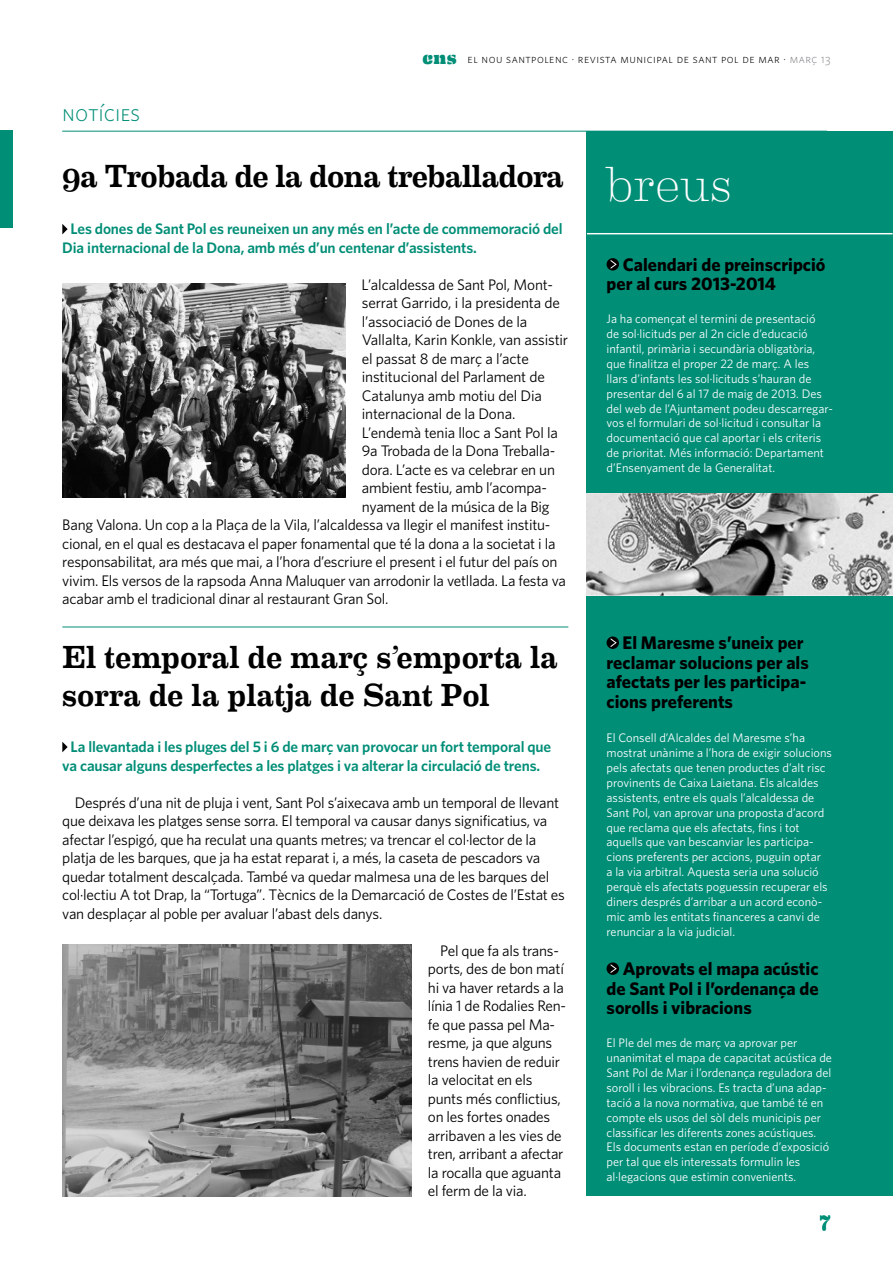
<style>
.page{position:relative;width:893px;height:1263px;background:#fff}
.page>*{position:absolute;margin:0;border:0;box-sizing:border-box;transform-origin:0 0}
.t1{font:100 49.5px "Eames Century Modern";color:#fff}
.t2{font:500 32.1px/38.4px "Eames Century Modern";letter-spacing:-.01em;color:#000}
.t3{font:23.25px "Whitney Light SC";letter-spacing:.005em;color:#008e77}
.t4{font:500 20.4px "Eames Century Modern";color:#008e77}
.t5{font:700 18.15px/19.6px "Whitney";color:#000}
.t6{font:15.3px/18.5px "Whitney";letter-spacing:-.015em;color:#000}
.t7{font:600 15.3px/18.5px "Whitney";letter-spacing:-.01em;color:#008e77}
.t8{font:12.45px/14.9px "Whitney";color:#fff}
.t9{font:12.15px "Whitney Light SC";letter-spacing:.04em;color:#000}
.s1{font-family:"Eames Century Modern Stencil";font-size:18.9px;color:#008e77}
.s2{color:#808284}
</style>
<div class="page">
<div style="left:0;top:131px;width:13px;height:97px;background:#008e77"></div>
<hr style="left:62px;top:131px;width:765px;height:1px;background:#008e77">
<svg style="left:62px;top:224px;width:6px;height:10px"></svg>
<img style="left:62px;top:283px;width:283px;height:214px">
<svg style="left:62px;top:742px;width:6px;height:10px"></svg>
<hr style="left:62px;top:627px;width:506px;height:1px;background:#008e77">
<div style="left:587px;top:131px;width:305px;height:1065px;background:#008e77"></div>
<hr style="left:587px;top:233px;width:305px;height:1px;background:#fff">
<svg style="left:606px;top:258px;width:13px;height:13px"></svg>
<svg style="left:610px;top:260px;width:6px;height:9px"></svg>
<svg style="left:606px;top:636px;width:13px;height:13px"></svg>
<svg style="left:610px;top:638px;width:6px;height:9px"></svg>
<svg style="left:606px;top:962px;width:13px;height:13px"></svg>
<svg style="left:610px;top:964px;width:6px;height:9px"></svg>
<img style="left:587px;top:493px;width:305px;height:102px">
<img style="left:62px;top:945px;width:349px;height:251px">
<h3 class="t3" style="left:62px;top:103px;width:79px">notícies</h3>
<p class="t9" style="left:422px;top:54px;width:409px"><span class="s1">ens</span> el nou santpolenc · revista municipal de sant pol de mar · <span class="s2">març 13</span></p>
<h2 class="t2" style="left:62px;top:159px;width:503px">9a Trobada de la dona treballadora</h2>
<p class="t7" style="left:62px;top:221px;width:501px;text-indent:8px">Les dones de Sant Pol es reuneixen un any més en l’acte de commemoració del<br>Dia internacional de la Dona, amb més d’un centenar d’assistents.</p>
<p class="t6" style="left:361px;top:277px;width:193px">L’alcaldessa de Sant Pol, Mont-</p>
<p class="t6" style="left:362px;top:295px;width:199px">serrat Garrido, i la presidenta de</p>
<p class="t6" style="left:362px;top:314px;width:167px">l’associació de Dones de la</p>
<p class="t6" style="left:362px;top:332px;width:208px">Vallalta, Karin Konkle, van assistir</p>
<p class="t6" style="left:362px;top:351px;width:169px">el passat 8 de març a l’acte</p>
<p class="t6" style="left:362px;top:369px;width:185px">institucional del Parlament de</p>
<p class="t6" style="left:362px;top:388px;width:181px">Catalunya amb motiu del Dia</p>
<p class="t6" style="left:362px;top:406px;width:155px">internacional de la Dona.</p>
<p class="t6" style="left:362px;top:425px;width:198px">L’endemà tenia lloc a Sant Pol la</p>
<p class="t6" style="left:362px;top:443px;width:195px">9a Trobada de la Dona Treballa-</p>
<p class="t6" style="left:362px;top:462px;width:195px">dora. L’acte es va celebrar en un</p>
<p class="t6" style="left:362px;top:480px;width:187px">ambient festiu, amb l’acompa-</p>
<p class="t6" style="left:362px;top:499px;width:189px">nyament de la música de la Big</p>
<p class="t6" style="left:62px;top:517px;width:489px">Bang Valona. Un cop a la Plaça de la Vila, l’alcaldessa va llegir el manifest institu-</p>
<p class="t6" style="left:62px;top:536px;width:495px">cional, en el qual es destacava el paper fonamental que té la dona a la societat i la</p>
<p class="t6" style="left:62px;top:554px;width:497px">responsabilitat, ara més que mai, a l’hora d’escriure el present i el futur del país on</p>
<p class="t6" style="left:62px;top:573px;width:505px">vivim. Els versos de la rapsoda Anna Maluquer van arrodonir la vetllada. La festa va</p>
<p class="t6" style="left:62px;top:591px;width:327px">acabar amb el tradicional dinar al restaurant Gran Sol.</p>
<h2 class="t2" style="left:62px;top:641px;width:497px">El temporal de març s’emporta la sorra de la platja de Sant Pol</h2>
<p class="t7" style="left:62px;top:739px;width:490px;text-indent:8px">La llevantada i les pluges del 5 i 6 de març van provocar un fort temporal que va causar alguns desperfectes a les platges i va alterar la circulació de trens.</p>
<p class="t6" style="left:62px;top:795px;width:504px;text-indent:12px">Després d’una nit de pluja i vent, Sant Pol s’aixecava amb un temporal de llevant que deixava les platges sense sorra. El temporal va causar danys significatius, va afectar l’espigó, que ha reculat una quants metres; va trencar el col·lector de la platja de les barques, que ja ha estat reparat i, a més, la caseta de pescadors va quedar totalment descalçada. També va quedar malmesa una de les barques del col·lectiu A tot Drap, la “Tortuga”. Tècnics de la Demarcació de Costes de l’Estat es van desplaçar al poble per avaluar l’abast dels danys.</p>
<p class="t6" style="left:428px;top:943px;width:140px;text-indent:12px">Pel que fa als trans&shy;ports, des de bon matí hi va haver retards a la línia 1 de Rodalies Ren&shy;fe que passa pel Ma&shy;resme, ja que alguns trens havien de reduir la velocitat en els punts més conflictius, on les fortes onades arribaven a les vies de tren, arribant a afectar la rocalla que aguanta el ferm de la via.</p>
<h1 class="t1" style="left:606px;top:155px;width:127px">breus</h1>
<p class="t5" style="left:606px;top:256px;width:220px;text-indent:16px">Calendari de preinscripció per al curs 2013-2014</p>
<p class="t8" style="left:606px;top:313px;width:228px">Ja ha començat el termini de presentació<br>de sol·licituds per al 2n cicle d’educació infantil, primària i secundària obligatòria, que finalitza el proper 22 de març. A les llars d’infants les sol·licituds s’hauran de presentar del 6 al 17 de maig de 2013. Des del web de l’Ajuntament podeu descarregar&shy;vos el formulari de sol·licitud i consultar la documentació que cal aportar i els criteris de prioritat. Més informació: Departament d’Ensenyament de la Generalitat.</p>
<p class="t5" style="left:606px;top:634px;width:204px;text-indent:16px">El Maresme s’uneix per reclamar solucions per als afectats per les participa&shy;cions preferents</p>
<p class="t8" style="left:606px;top:732px;width:227px">El Consell d’Alcaldes del Maresme s’ha mostrat unànime a l’hora de exigir solucions pels afectats que tenen productes d’alt risc provinents de Caixa Laietana. Els alcaldes assistents, entre els quals l’alcaldessa de Sant Pol, van aprovar una proposta d’acord que reclama que els afectats, fins i tot aquells que van bescanviar les participa&shy;cions preferents per accions, puguin optar<br>a la via arbitral. Aquesta seria una solució perquè els afectats poguessin recuperar els diners després d’arribar a un acord econò&shy;mic amb les entitats financeres a canvi de renunciar a la via judicial.</p>
<p class="t5" style="left:606px;top:960px;width:214px;text-align:justify;text-indent:16px">Aprovats el mapa acústic de Sant Pol i l’ordenança de sorolls i vibracions</p>
<p class="t8" style="left:606px;top:1037px;width:227px">El Ple del mes de març va aprovar per unanimitat el mapa de capacitat acústica de Sant Pol de Mar i l’ordenança reguladora del soroll i les vibracions. Es tracta d’una adap&shy;tació a la nova normativa, que també té en compte els usos del sòl dels municipis per classificar les diferents zones acústiques.<br>Els documents estan en període d’exposició per tal que els interessats formulin les al·legacions que estimin convenients.</p>
<h3 class="t4" style="left:819px;top:1212px;width:13px">7</h3>
</div>
